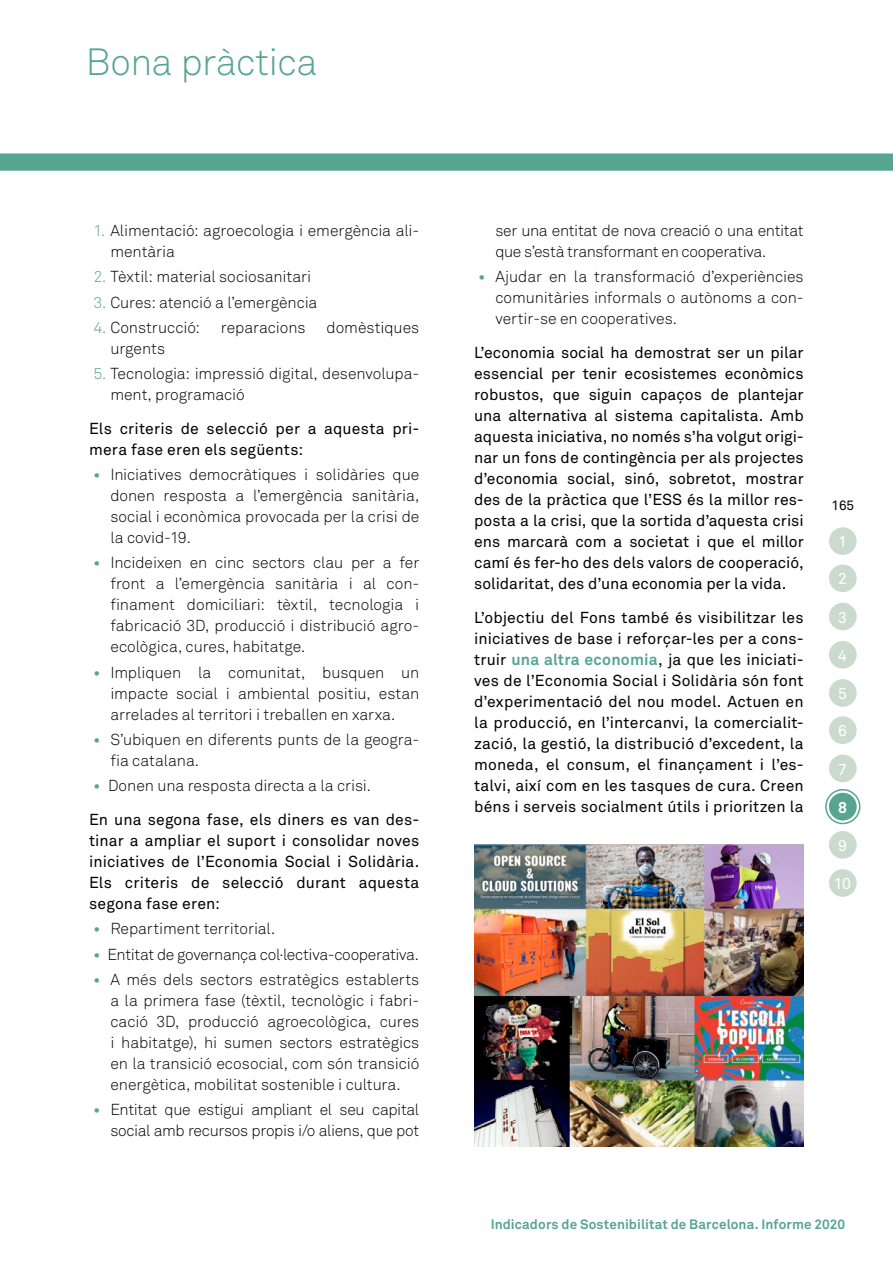
<style>
.page{position:relative;width:893px;height:1263px;background:#fff}
.page>*{position:absolute;margin:0;border:0;box-sizing:border-box;transform-origin:0 0}
.t1{font:37.5px "Akkurat Light Pro";letter-spacing:-.015em;color:#57a590}
.t2{font:15.75px/21px "Akkurat Light Pro";letter-spacing:-.005em;color:#000;text-align:justify}
.PARAGRAF_TEXT{font:15.75px/21px "Akkurat Pro";letter-spacing:.01em;color:#000;text-align:justify}
.t3{font:15.75px/21px "Akkurat Light Pro";letter-spacing:-.025em;color:#000;text-align:right}
.t4{font:15.75px "Akkurat Pro";color:#fff}
.text_under_bullet__1{font:700 15.75px "Akkurat Pro";color:#fff}
.t5{font:700 13.5px "Akkurat Pro";letter-spacing:.01em;color:#57a590}
.t6{font:13.5px "Akkurat Pro";color:#000}
.s1{color:#57a590}
.s2{font-family:"Akkurat Pro";font-weight:700;color:#57a590}
.s3{font-weight:700;color:#57a590}
</style>
<div class="page">
<div style="left:0;top:153px;width:893px;height:18px;background:#57a590"></div>
<div style="left:829px;top:527px;width:28px;height:28px;background:#cadbcd;border-radius:50%"></div>
<div style="left:829px;top:679px;width:28px;height:28px;background:#cadbcd;border-radius:50%"></div>
<div style="left:829px;top:564px;width:28px;height:28px;background:#cadbcd;border-radius:50%"></div>
<div style="left:829px;top:716px;width:28px;height:28px;background:#cadbcd;border-radius:50%"></div>
<div style="left:829px;top:603px;width:28px;height:27px;background:#cadbcd;border-radius:50%"></div>
<div style="left:829px;top:754px;width:28px;height:28px;background:#cadbcd;border-radius:50%"></div>
<div style="left:829px;top:831px;width:28px;height:28px;background:#cadbcd;border-radius:50%"></div>
<div style="left:829px;top:641px;width:28px;height:28px;background:#cadbcd;border-radius:50%"></div>
<div style="left:829px;top:869px;width:28px;height:28px;background:#cadbcd;border-radius:50%"></div>
<div style="left:829px;top:793px;width:28px;height:27px;background:#57a590;border-radius:50%"></div>
<div style="left:825px;top:789px;width:35px;height:35px;border:2px solid #57a590;border-radius:50%"></div>
<img style="left:474px;top:845px;width:330px;height:301px">
<h1 class="t1" style="left:86px;top:40px;width:233px">Bona pràctica</h1>
<p class="t2" style="left:110px;top:220px;width:310px;text-indent:-17px"><span class="s1">1.</span> Alimentació: agroecologia i emergència ali&shy;mentària</p>
<p class="t2" style="left:93px;top:267px;width:219px"><span class="s1">2.</span> Tèxtil: material sociosanitari</p>
<p class="t2" style="left:93px;top:292px;width:226px"><span class="s1">3.</span> Cures: atenció a l’emergència</p>
<p class="t2" style="left:93px;top:317px;width:108px"><span class="s1">4.</span> Construcció:</p>
<p class="t2" style="left:221px;top:317px;width:86px">reparacions</p>
<p class="t2" style="left:327px;top:317px;width:94px">domèstiques</p>
<p class="t2" style="left:110px;top:338px;width:56px">urgents</p>
<p class="t2" style="left:110px;top:363px;width:310px;text-indent:-17px"><span class="s1">5.</span> Tecnologia: impressió digital, desenvolupa&shy;ment, programació</p>
<p class="PARAGRAF_TEXT" style="left:89px;top:418px;width:332px">Els criteris de selecció per a aquesta pri&shy;mera fase eren els següents:</p>
<p class="t2" style="left:110px;top:464px;width:310px;text-indent:-17px"><span class="s2">•</span> Iniciatives democràtiques i solidàries que donen resposta a l’emergència sanitària, social i econòmica provocada per la crisi de la covid-19.</p>
<p class="t2" style="left:110px;top:553px;width:310px;text-indent:-17px"><span class="s2">•</span> Incideixen en cinc sectors clau per a fer front a l’emergència sanitària i al con&shy;finament domiciliari: tèxtil, tecnologia i fabricació 3D, producció i distribució agro&shy;ecològica, cures, habitatge.</p>
<p class="t2" style="left:110px;top:662px;width:310px;text-indent:-17px"><span class="s2">•</span> Impliquen la comunitat, busquen un impacte social i ambiental positiu, estan arrelades al territori i treballen en xarxa.</p>
<p class="t2" style="left:110px;top:729px;width:310px;text-indent:-17px"><span class="s2">•</span> S’ubiquen en diferents punts de la geogra&shy;fia catalana.</p>
<p class="t2" style="left:93px;top:775px;width:279px"><span class="s2">•</span> Donen una resposta directa a la crisi.</p>
<p class="PARAGRAF_TEXT" style="left:89px;top:809px;width:332px">En una segona fase, els diners es van des&shy;tinar a ampliar el suport i consolidar noves iniciatives de l’Economia Social i Solidària.<br>Els criteris de selecció durant aquesta segona fase eren:</p>
<p class="t2" style="left:93px;top:918px;width:183px"><span class="s2">•</span> Repartiment territorial.</p>
<p class="t2" style="left:93px;top:944px;width:327px"><span class="s2">•</span> Entitat de governança col·lectiva-cooperativa.</p>
<p class="t2" style="left:110px;top:969px;width:310px;text-indent:-17px"><span class="s2">•</span> A més dels sectors estratègics establerts a la primera fase (tèxtil, tecnològic i fabri&shy;cació 3D, producció agroecològica, cures i habitatge), hi sumen sectors estratègics en la transició ecosocial, com són transició energètica, mobilitat sostenible i cultura.</p>
<p class="t3" style="left:93px;top:1099px;width:327px"><span class="s2">•</span> Entitat que estigui ampliant el seu capital social amb recursos propis i/o aliens, que pot</p>
<p class="t3" style="left:495px;top:220px;width:310px;text-align:left">ser una entitat de nova creació o una entitat que s’està transformant en cooperativa.</p>
<p class="t2" style="left:495px;top:267px;width:310px;text-indent:-17px"><span class="s2">•</span> Ajudar en la transformació d’experiències comunitàries informals o autònoms a con&shy;vertir-se en cooperatives.</p>
<p class="PARAGRAF_TEXT" style="left:474px;top:343px;width:331px">L’economia social ha demostrat ser un pilar essencial per tenir ecosistemes econòmics robustos, que siguin capaços de plantejar una alternativa al sistema capitalista. Amb aquesta iniciativa, no només s’ha volgut origi&shy;nar un fons de contingència per als projectes d’economia social, sinó, sobretot, mostrar des de la pràctica que l’ESS és la millor res&shy;posta a la crisi, que la sortida d’aquesta crisi ens marcarà com a societat i que el millor camí és fer-ho des dels valors de cooperació, solidaritat, des d’una economia per la vida.</p>
<p class="PARAGRAF_TEXT" style="left:474px;top:607px;width:331px">L’objectiu del Fons també és visibilitzar les iniciatives de base i reforçar-les per a cons&shy;truir <span class="s3">una altra economia</span>, ja que les iniciati&shy;ves de l’Economia Social i Solidària són font d’experimentació del nou model. Actuen en la producció, en l’intercanvi, la comercialit&shy;zació, la gestió, la distribució d’excedent, la moneda, el consum, el finançament i l’es&shy;talvi, així com en les tasques de cura. Creen béns i serveis socialment útils i prioritzen la</p>
<p class="t6" style="left:831px;top:498px;width:24px">165</p>
<p class="t4" style="left:838px;top:533px;width:10px">1</p>
<p class="t4" style="left:838px;top:570px;width:10px">2</p>
<p class="t4" style="left:838px;top:608px;width:10px">3</p>
<p class="t4" style="left:838px;top:646px;width:10px">4</p>
<p class="t4" style="left:838px;top:684px;width:10px">5</p>
<p class="t4" style="left:838px;top:722px;width:10px">6</p>
<p class="t4" style="left:838px;top:760px;width:10px">7</p>
<p class="text_under_bullet__1" style="left:838px;top:797px;width:10px">8</p>
<p class="t4" style="left:838px;top:836px;width:10px">9</p>
<p class="t4" style="left:834px;top:874px;width:18px">10</p>
<p class="t5" style="left:491px;top:1216px;width:356px">Indicadors de Sostenibilitat de Barcelona. Informe 2020</p>
</div>
